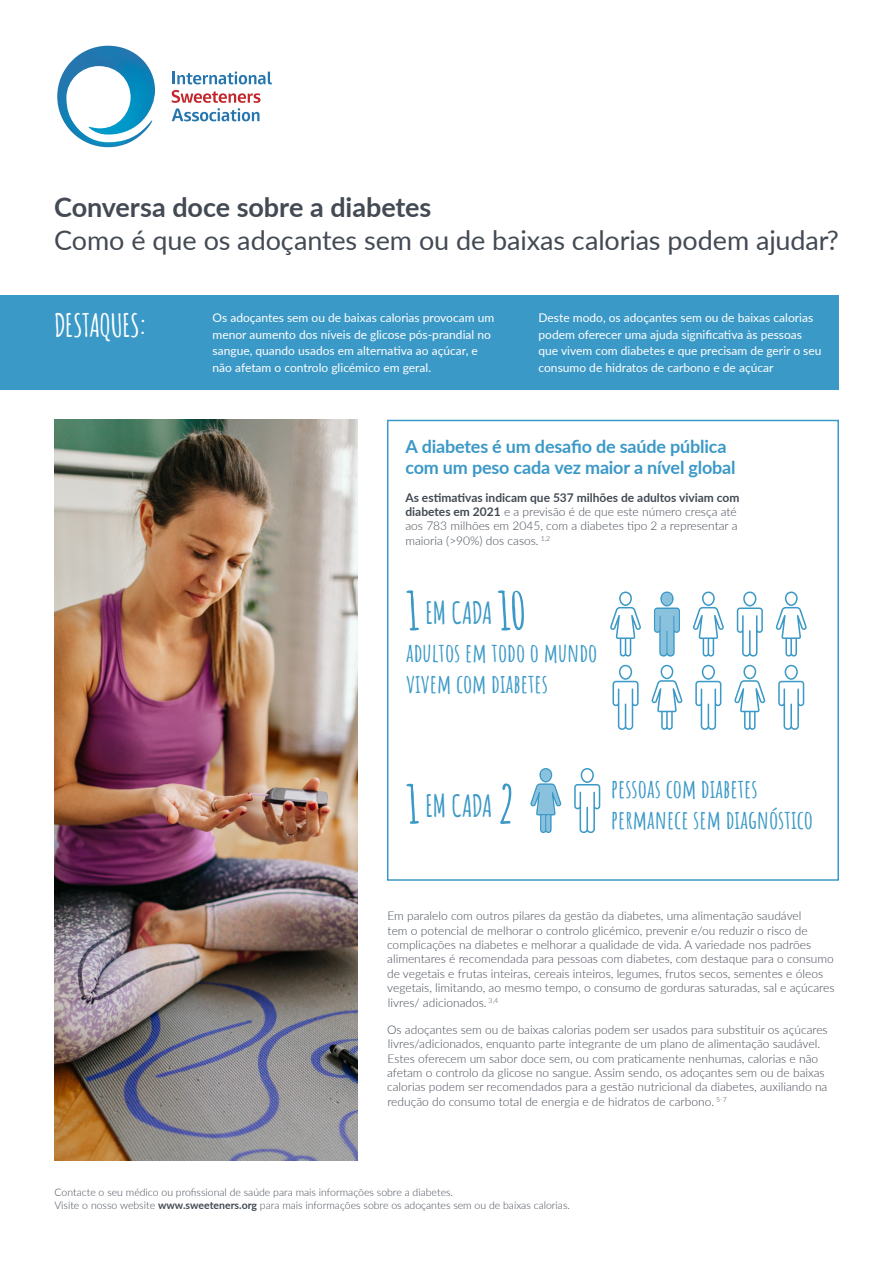
<style>
.page{position:relative;width:893px;height:1263px;background:#fff}
.page>*{position:absolute;margin:0;border:0;box-sizing:border-box;transform-origin:0 0}
.t1{font:700 31.5px "Amatic SC";letter-spacing:-.035em;color:#fff}
.t2{font:700 30px "Amatic SC";letter-spacing:-.02em;color:#3b99c7}
.t3{font:27px "Lato";letter-spacing:-.005em;color:#434a54}
.t4{font:700 27px "Lato";color:#434a54}
.t5{font:700 25.5px/30.6px "Amatic SC";color:#3b99c7}
.t6{font:700 18px/21.6px "Lato";letter-spacing:-.01em;color:#3b99c7}
.t7{font:300 12px/14.4px "Lato";color:#434a54}
.t8{font:12px/16.5px "Lato";color:#fff}
.t9{font:300 10.5px/12.6px "Lato";color:#434a54}
.s1{font-weight:700}
.s2{font-size:51.75px}
</style>
<div class="page">
<svg style="left:57px;top:46px;width:98px;height:101px"></svg>
<svg style="left:172px;top:72px;width:100px;height:12px"></svg>
<svg style="left:172px;top:90px;width:88px;height:31px"></svg>
<div style="left:0;top:296px;width:839px;height:94px;background:#3b99c7"></div>
<img style="left:54px;top:420px;width:303px;height:741px">
<div style="left:387px;top:420px;width:452px;height:461px;border:2px solid #3b99c7"></div>
<svg style="left:651px;top:665px;width:31px;height:65px"></svg>
<svg style="left:654px;top:591px;width:26px;height:65px"></svg>
<svg style="left:610px;top:591px;width:31px;height:65px"></svg>
<svg style="left:612px;top:665px;width:27px;height:65px"></svg>
<svg style="left:693px;top:591px;width:31px;height:65px"></svg>
<svg style="left:695px;top:665px;width:26px;height:65px"></svg>
<svg style="left:734px;top:665px;width:31px;height:65px"></svg>
<svg style="left:737px;top:591px;width:26px;height:65px"></svg>
<svg style="left:776px;top:591px;width:31px;height:65px"></svg>
<svg style="left:778px;top:665px;width:26px;height:65px"></svg>
<svg style="left:530px;top:768px;width:31px;height:65px"></svg>
<svg style="left:574px;top:768px;width:26px;height:65px"></svg>
<h3 class="t4" style="left:54px;top:188px;width:379px">Conversa doce sobre a diabetes</h3>
<h3 class="t3" style="left:54px;top:221px;width:786px">Como é que os adoçantes sem ou de baixas calorias podem ajudar?</h3>
<h1 class="t1" style="left:54px;top:301px;width:95px">DESTAQUES:</h1>
<p class="t8" style="left:213px;top:309px;width:283px">Os adoçantes sem ou de baixas calorias provocam um menor aumento dos níveis de glicose pós-prandial no sangue, quando usados em alternativa ao açúcar, e não afetam o controlo glicémico em geral.</p>
<p class="t8" style="left:539px;top:309px;width:284px">Deste modo, os adoçantes sem ou de baixas calorias podem oferecer uma ajuda significativa às pessoas que vivem com diabetes e que precisam de gerir o seu consumo de hidratos de carbono e de açúcar</p>
<h3 class="t6" style="left:405px;top:435px;width:332px">A diabetes é um desafio de saúde pública com um peso cada vez maior a nível global</h3>
<p class="t7" style="left:405px;top:489px;width:336px"><span class="s1">As estimativas indicam que 537 milhões de adultos viviam com diabetes em 2021</span> e a previsão é de que este número cresça até aos 783 milhões em 2045, com a diabetes tipo 2 a representar a maioria (&gt;90%) dos casos. <sup>1,2</sup></p>
<h2 class="t2" style="left:406px;top:589px;width:122px"><span class="s2">1</span> EM CADA <span class="s2">10</span></h2>
<h3 class="t5" style="left:406px;top:636px;width:193px">adultos em todo o mundo vivem com diabetes</h3>
<h2 class="t2" style="left:406px;top:783px;width:111px"><span class="s2">1</span> EM CADA <span class="s2">2</span></h2>
<h3 class="t5" style="left:611px;top:772px;width:204px">pessoas com diabetes permanece sem diagnóstico</h3>
<p class="t7" style="left:387px;top:908px;width:449px">Em paralelo com outros pilares da gestão da diabetes, uma alimentação saudável<br>tem o potencial de melhorar o controlo glicémico, prevenir e/ou reduzir o risco de complicações na diabetes e melhorar a qualidade de vida. A variedade nos padrões alimentares é recomendada para pessoas com diabetes, com destaque para o consumo de vegetais e frutas inteiras, cereais inteiros, legumes, frutos secos, sementes e óleos vegetais, limitando, ao mesmo tempo, o consumo de gorduras saturadas, sal e açúcares livres/ adicionados. <sup>3,4</sup></p>
<p class="t7" style="left:387px;top:1022px;width:442px">Os adoçantes sem ou de baixas calorias podem ser usados para substituir os açúcares livres/adicionados, enquanto parte integrante de um plano de alimentação saudável.<br>Estes oferecem um sabor doce sem, ou com praticamente nenhumas, calorias e não afetam o controlo da glicose no sangue. Assim sendo, os adoçantes sem ou de baixas calorias podem ser recomendados para a gestão nutricional da diabetes, auxiliando na redução do consumo total de energia e de hidratos de carbono. <sup>5-7</sup></p>
<p class="t9" style="left:54px;top:1186px;width:517px">Contacte o seu médico ou profissional de saúde para mais informações sobre a diabetes.<br>Visite o nosso website <span class="s1">www.sweeteners.org</span> para mais informações sobre os adoçantes sem ou de baixas calorias.</p>
</div>
